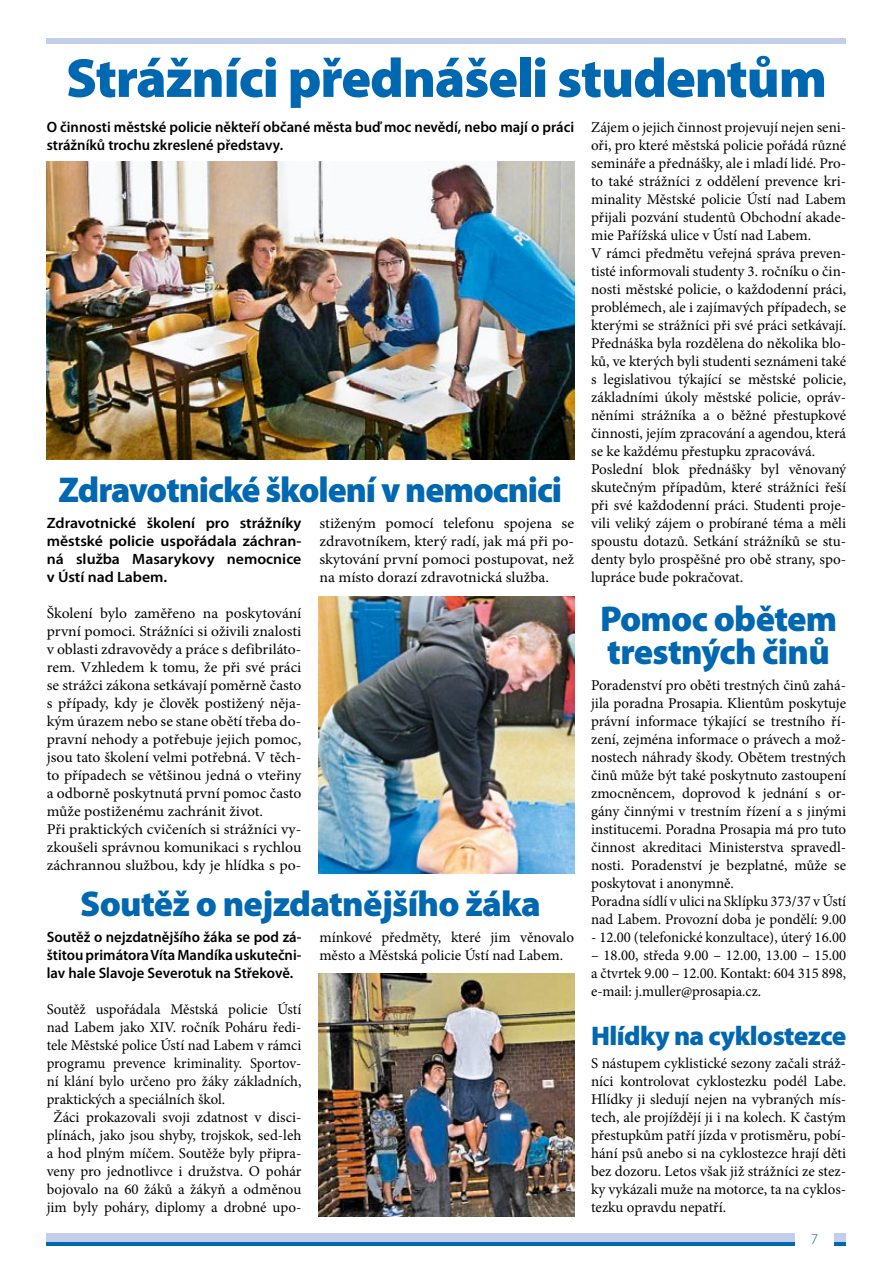
<style>
.page{position:relative;width:893px;height:1263px;background:#fff}
.page>*{position:absolute;margin:0;border:0;box-sizing:border-box;transform-origin:0 0}
.t1{font:900 55.5px "Myriad Pro";letter-spacing:-.02em;color:#0067b1}
.t2{font:900 36px/33px "Myriad Pro";letter-spacing:-.025em;color:#0067b1}
.t3{font:900 27px "Myriad Pro";letter-spacing:-.02em;color:#0067b1}
.t4{font:15px/18px "Minion Pro";color:#000}
.t5{font:15px/18px "Minion Pro";color:#000;scale:1.04 1}
.t6{font:600 15px/18px "Myriad Pro";color:#000;text-align:justify}
.t7{font:15px/18px "Minion Pro";color:#000;text-align:justify;scale:1.05 1}
.t8{font:600 15px/18px "Myriad Pro";color:#000;text-align:justify;scale:1.05 1}
.t9{font:300 15px "Myriad Pro";color:#0067b1}
</style>
<div class="page">
<div style="left:47px;top:38px;width:799px;height:6px;background:#c3ceea"></div>
<hr style="left:47px;top:1242px;width:799px;height:4px;background:#0067b1">
<div style="left:47px;top:1233px;width:799px;height:9px;background:#c3ceea"></div>
<div style="left:795px;top:1233px;width:38px;height:30px;background:#fff"></div>
<img style="left:47px;top:162px;width:527px;height:297px">
<img style="left:319px;top:974px;width:255px;height:242px">
<img style="left:319px;top:597px;width:255px;height:276px">
<h1 class="t1" style="left:66px;top:47px;width:763px">Strážníci přednášeli studentům</h1>
<p class="t4" style="left:591px;top:118px;width:257px">Zájem o jejich činnost projevují nejen seni&shy;oři, pro které městská policie pořádá různé semináře a přednášky, ale i mladí lidé. Pro&shy;to také strážníci z oddělení prevence kri&shy;minality Městské policie Ústí nad Labem přijali pozvání studentů Obchodní akade&shy;mie Pařížská ulice v Ústí nad Labem.<br>V rámci předmětu veřejná správa preven&shy;tisté informovali studenty 3. ročníku o čin&shy;nosti městské policie, o každodenní práci, problémech, ale i zajímavých případech, se kterými se strážníci při své práci setkávají.<br>Přednáška byla rozdělena do několika blo&shy;ků, ve kterých byli studenti seznámeni také s legislativou týkající se městské policie, základními úkoly městské policie, opráv&shy;něními strážníka a o běžné přestupkové činnosti, jejím zpracování a agendou, která se ke každému přestupku zpracovává.<br>Poslední blok přednášky byl věnovaný skutečným případům, které strážníci řeší při své každodenní práci. Studenti proje&shy;vili veliký zájem o probírané téma a měli spoustu dotazů. Setkání strážníků se stu&shy;denty bylo prospěšné pro obě strany, spo&shy;lupráce bude pokračovat.</p>
<p class="t6" style="left:47px;top:118px;width:529px">O činnosti městské policie někteří občané města buď moc nevědí, nebo mají o práci strážníků trochu zkreslené představy.</p>
<h2 class="t2" style="left:59px;top:474px;width:505px">Zdravotnické školení v nemocnici</h2>
<p class="t7" style="left:319px;top:514px;width:244px">stiženým pomocí telefonu spojena se zdravotníkem, který radí, jak má při po&shy;skytování první pomoci postupovat, než na místo dorazí zdravotnická služba.</p>
<p class="t8" style="left:47px;top:514px;width:244px">Zdravotnické školení pro strážníky městské policie uspořádala záchran&shy;ná služba Masarykovy nemocnice v Ústí nad Labem.</p>
<p class="t5" style="left:47px;top:604px;width:246px">Školení bylo zaměřeno na poskytování první pomoci. Strážníci si oživili znalosti v oblasti zdravovědy a práce s defibriláto&shy;rem. Vzhledem k tomu, že při své práci se strážci zákona setkávají poměrně často s případy, kdy je člověk postižený něja&shy;kým úrazem nebo se stane obětí třeba do&shy;pravní nehody a potřebuje jejich pomoc, jsou tato školení velmi potřebná. V těch&shy;to případech se většinou jedná o vteřiny a odborně poskytnutá první pomoc často může postiženému zachránit život.<br>Při praktických cvičeních si strážníci vy&shy;zkoušeli správnou komunikaci s rychlou záchrannou službou, kdy je hlídka s po-</p>
<h2 class="t2" style="left:600px;top:603px;width:239px">Pomoc obětem trestných činů</h2>
<p class="t4" style="left:591px;top:676px;width:257px">Poradenství pro oběti trestných činů zahá&shy;jila poradna Prosapia. Klientům poskytuje právní informace týkající se trestního ří&shy;zení, zejména informace o právech a mož&shy;nostech náhrady škody. Obětem trestných činů může být také poskytnuto zastoupení zmocněncem, doprovod k jednání s or&shy;gány činnými v trestním řízení a s jinými institucemi. Poradna Prosapia má pro tuto činnost akreditaci Ministerstva spravedl&shy;nosti. Poradenství je bezplatné, může se poskytovat i anonymně.<br>Poradna sídlí v ulici na Sklípku 373/37 v Ústí nad Labem. Provozní doba je pondělí: 9.00</p>
<p class="t4" style="left:591px;top:928px;width:257px">- 12.00 (telefonické konzultace), úterý 16.00</p>
<p class="t4" style="left:591px;top:946px;width:257px;text-align:justify">– 18.00, středa 9.00 – 12.00, 13.00 – 15.00 a čtvrtek 9.00 – 12.00. Kontakt: 604 315 898, e-mail: j.muller@prosapia.cz.</p>
<h2 class="t2" style="left:80px;top:887px;width:462px">Soutěž o nejzdatnějšího žáka</h2>
<p class="t4" style="left:319px;top:928px;width:256px">mínkové předměty, které jim věnovalo město a Městská policie Ústí nad Labem.</p>
<p class="t6" style="left:47px;top:928px;width:256px">Soutěž o nejzdatnějšího žáka se pod zá&shy;štitou primátora Víta Mandíka uskutečni&shy;lav hale Slavoje Severotuk na Střekově.</p>
<p class="t4" style="left:47px;top:1000px;width:256px">Soutěž uspořádala Městská policie Ústí</p>
<p class="t4" style="left:47px;top:1018px;width:256px">nad Labem jako XIV. ročník Poháru ředi-</p>
<p class="t4" style="left:47px;top:1036px;width:256px">tele Městské police Ústí nad Labem v rámci</p>
<p class="t4" style="left:47px;top:1054px;width:256px">programu prevence kriminality. Sportov-</p>
<p class="t4" style="left:47px;top:1072px;width:256px">ní klání bylo určeno pro žáky základních,</p>
<p class="t4" style="left:47px;top:1090px;width:180px">praktických a speciálních škol.</p>
<p class="t4" style="left:53px;top:1108px;width:250px">Žáci prokazovali svoji zdatnost v disci-</p>
<p class="t4" style="left:47px;top:1126px;width:256px">plínách, jako jsou shyby, trojskok, sed-leh</p>
<p class="t4" style="left:47px;top:1144px;width:256px">a hod plným míčem. Soutěže byly připra-</p>
<p class="t4" style="left:47px;top:1162px;width:256px">veny pro jednotlivce i družstva. O pohár</p>
<p class="t4" style="left:47px;top:1180px;width:256px">bojovalo na 60 žáků a žákyň a odměnou</p>
<p class="t4" style="left:47px;top:1198px;width:256px">jim byly poháry, diplomy a drobné upo-</p>
<h3 class="t3" style="left:591px;top:1021px;width:257px">Hlídky na cyklostezce</h3>
<p class="t4" style="left:591px;top:1054px;width:257px;text-align:justify">S nástupem cyklistické sezony začali stráž&shy;níci kontrolovat cyklostezku podél Labe.<br>Hlídky ji sledují nejen na vybraných mís&shy;tech, ale projíždějí ji i na kolech. K častým přestupkům patří jízda v protisměru, pobí&shy;hání psů anebo si na cyklostezce hrají děti bez dozoru. Letos však již strážníci ze stez&shy;ky vykázali muže na motorce, ta na cyklos&shy;tezku opravdu nepatří.</p>
<p class="t9" style="left:811px;top:1231px;width:9px">7</p>
</div>
